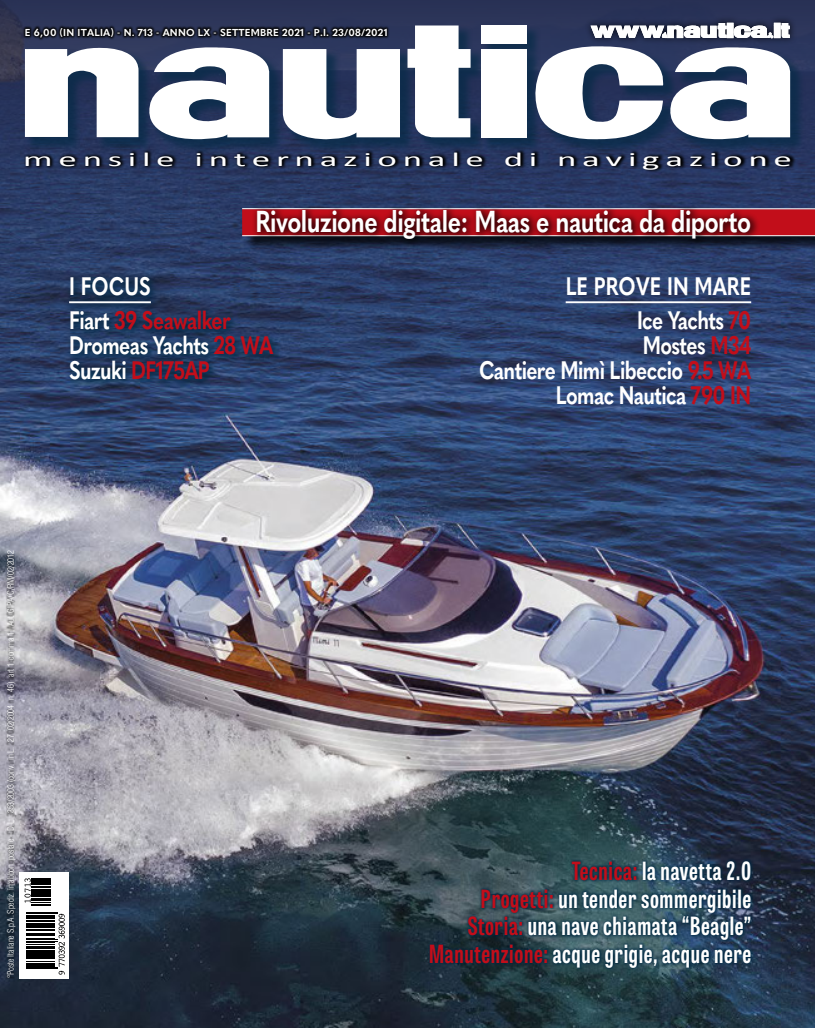
<style>
.page{position:relative;width:815px;height:1028px;background:#fff}
.page>*{position:absolute;margin:0;border:0;box-sizing:border-box;transform-origin:0 0}
.t1{font:700 30px "Quasimoda";letter-spacing:-.02em;color:#fff;scale:.8 1}
.t2{font:700 25px/27.5px "Tablet Gothic Compressed";letter-spacing:.03em;color:#fff;text-align:right}
.t3{font:700 25px/25px "Quasimoda";letter-spacing:-.03em;color:#fff;scale:.8 1}
.t4{font:700 25px/33.8px "Quasimoda";color:#fff;text-align:right;scale:.8 1}
.t5{font:20px "Calibri";letter-spacing:.155em;color:#fff;scale:1.85 1}
.t6{font:700 10px "Quasimoda";letter-spacing:.02em;color:#fff}
.t7{font:300 condensed 8.75px "Helvetica";letter-spacing:-.01em;color:#fff}
.s1{color:#c20e1a}
</style>
<div class="page">
<img style="left:0;top:437px;width:815px;height:591px">
<svg style="left:0;top:0;width:815px;height:437px;background:#2c3f6a"></svg>
<svg style="left:24px;top:154px;width:772px;height:19px;background:#1c2846"></svg>
<div style="left:5px;top:553px;width:11px;height:425px;background:#000;opacity:.84"></div>
<div style="left:20px;top:871px;width:49px;height:107px;background:#fff"></div>
<svg style="left:26px;top:913px;width:39px;height:61px"></svg>
<hr style="left:26px;top:913px;width:31px;height:1px;background:#000">
<hr style="left:26px;top:912px;width:31px;height:1px;background:#000">
<svg style="left:25px;top:878px;width:26px;height:28px"></svg>
<div style="left:426px;top:858px;width:329px;height:113px;background:#002943;opacity:.87"></div>
<div style="left:584px;top:15px;width:213px;height:30px;background:#283257"></div>
<div style="left:244px;top:211px;width:571px;height:40px;background:#000;opacity:.75"></div>
<div style="left:242px;top:209px;width:573px;height:27px;background:#c20e1a"></div>
<hr style="left:242px;top:208px;width:573px;height:1px;background:#fff">
<hr style="left:242px;top:235px;width:573px;height:1px;background:#fff">
<div style="left:251px;top:204px;width:509px;height:44px;background:#000;opacity:.75"></div>
<hr style="left:566px;top:301px;width:185px;height:2px;background:#fff">
<svg style="left:11px;top:16px;width:786px;height:138px"></svg>
<div style="left:64px;top:272px;width:219px;height:118px;background:#002943;opacity:.7"></div>
<hr style="left:69px;top:301px;width:82px;height:2px;background:#fff">
<p class="t6" style="left:25px;top:25px;width:364px">E 6,00 (IN ITALIA) - N. 713 - ANNO LX - SETTEMBRE 2021 - P.I. 23/08/2021</p>
<p class="t5" style="left:23px;top:146px;width:417px">mensile internazionale di navigazione</p>
<p class="t1" style="left:255px;top:198px;width:621px">Rivoluzione digitale: Maas e nautica da diporto</p>
<p class="t3" style="left:69px;top:268px;width:204px;line-height:33.8px">I FOCUS<br>Fiart <span class="s1">39 Seawalker</span></p>
<p class="t3" style="left:69px;top:331px;width:257px">Dromeas Yachts <span class="s1">28 WA<br></span>Suzuki <span class="s1">DF175AP</span></p>
<p class="t4" style="left:566px;top:268px;width:233px">LE PROVE IN MARE<br>Ice Yachts <span class="s1">70</span></p>
<p class="t3" style="left:479px;top:331px;width:342px;text-align:right">Mostes <span class="s1">M34<br></span>Cantiere Mimì Libeccio <span class="s1">9.5 WA<br></span>Lomac Nautica <span class="s1">790 IN</span></p>
<p class="t7" style="left:5px;top:978px;width:430px;rotate:-90deg">°Poste Italiane S.p.A. Spediz. in abbon. postale – D.L. 353/2003 (conv. in L. 27 02/2004 n. 46) art 1, comma 1, Aut. GIPA/C/RM/02/2012</p>
<p class="t2" style="left:429px;top:856px;width:324px"><span class="s1">Tecnica:</span> la navetta 2.0<br><span class="s1">Progetti:</span> un tender sommergibile <span class="s1">Storia:</span> una nave chiamata “Beagle” <span class="s1">Manutenzione:</span> acque grigie, acque nere</p>
</div>
